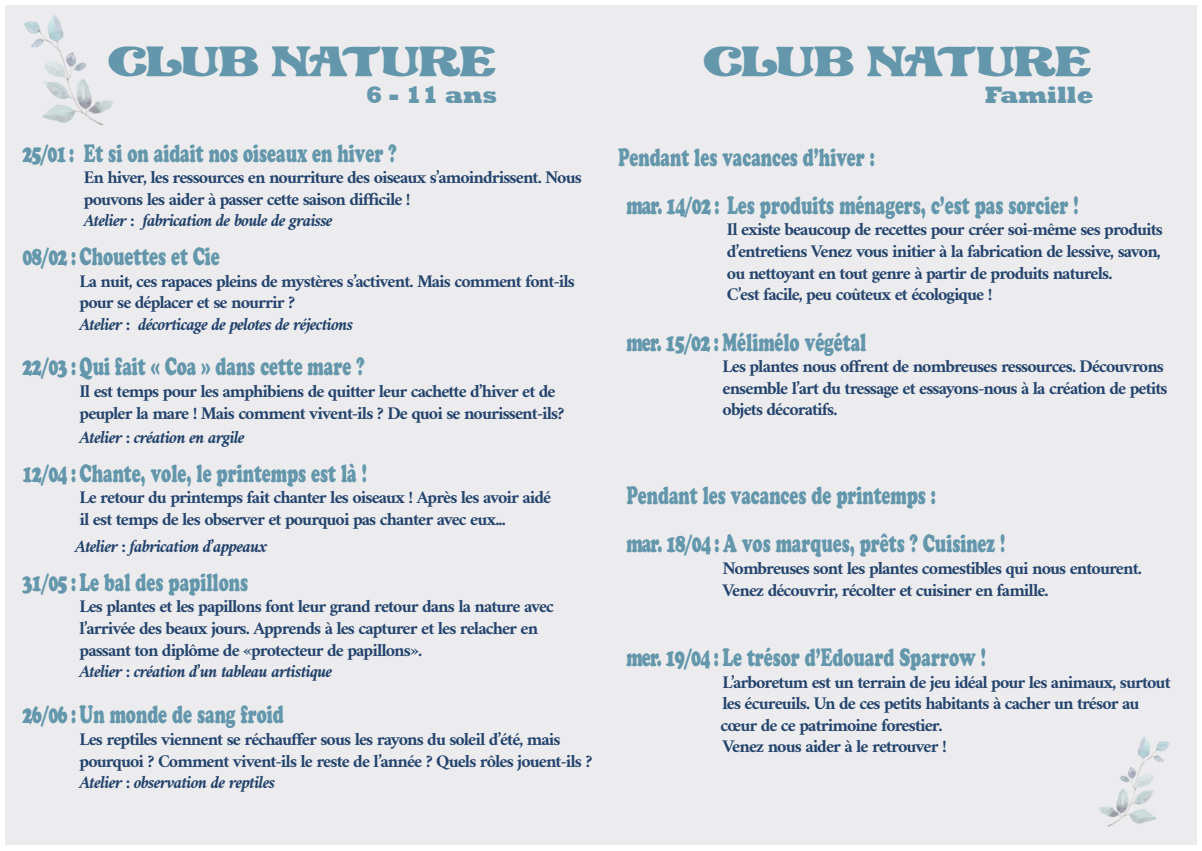
<style>
.page{position:relative;width:1202px;height:851px;background:#fff}
.page>*{position:absolute;margin:0;border:0;box-sizing:border-box;transform-origin:0 0}
.t1{font:37.8px "Love Craft";letter-spacing:-.065em;color:#6497ac;scale:1.28 1}
.t2{font:25px/48px "Cooper Black Std";color:#6497ac;scale:.64 1}
.t3{font:800 24.2px "Rockwell";color:#6497ac}
.t4{font:700 18px/21.6px "Amiri";letter-spacing:-.05em;color:#24446d}
.t5{font:italic 700 18px "Amiri";letter-spacing:-.05em;color:#24446d}
</style>
<div class="page">
<div style="left:6px;top:6px;width:595px;height:839px;background:#ececee"></div>
<div style="left:601px;top:6px;width:595px;height:839px;background:#ececee"></div>
<img style="left:1099px;top:711px;width:98px;height:134px">
<img style="left:5px;top:5px;width:148px;height:167px">
<h1 class="t1" style="left:108px;top:34px;width:307px">CLUB NATURE</h1>
<h3 class="t3" style="left:366px;top:81px;width:133px">6 - 11 ans</h3>
<h2 class="t2" style="left:23px;top:129px;width:586px">25/01 : Et si on aidait nos oiseaux en hiver ?</h2>
<p class="t4" style="left:84px;top:166px;width:499px">En hiver, les ressources en nourriture des oiseaux s’amoindrissent. Nous pouvons les aider à passer cette saison difficile !</p>
<p class="t5" style="left:84px;top:209px;width:250px">Atelier : fabrication de boule de graisse</p>
<h2 class="t2" style="left:23px;top:232px;width:310px">08/02 : Chouettes et Cie</h2>
<p class="t4" style="left:80px;top:269px;width:497px">La nuit, ces rapaces pleins de mystères s’activent. Mais comment font-ils pour se déplacer et se nourrir ?</p>
<p class="t5" style="left:80px;top:313px;width:275px">Atelier : décorticage de pelotes de réjections</p>
<h2 class="t2" style="left:23px;top:342px;width:536px">22/03 : Qui fait « Coa » dans cette mare ?</h2>
<p class="t4" style="left:80px;top:380px;width:486px">Il est temps pour les amphibiens de quitter leur cachette d’hiver et de peupler la mare ! Mais comment vivent-ils ? De quoi se nourissent-ils?</p>
<p class="t5" style="left:80px;top:426px;width:167px">Atelier : création en argile</p>
<h2 class="t2" style="left:23px;top:449px;width:539px">12/04 : Chante, vole, le printemps est là !</h2>
<p class="t4" style="left:80px;top:486px;width:473px">Le retour du printemps fait chanter les oiseaux ! Après les avoir aidé il est temps de les observer et pourquoi pas chanter avec eux...</p>
<p class="t5" style="left:75px;top:535px;width:194px">Atelier : fabrication d’appeaux</p>
<h2 class="t2" style="left:23px;top:558px;width:354px">31/05 : Le bal des papillons</h2>
<p class="t4" style="left:80px;top:595px;width:476px">Les plantes et les papillons font leur grand retour dans la nature avec l’arrivée des beaux jours. Apprends à les capturer et les relacher en passant ton diplôme de «protecteur de papillons».</p>
<p class="t5" style="left:80px;top:660px;width:255px">Atelier : création d’un tableau artistique</p>
<h2 class="t2" style="left:23px;top:690px;width:410px">26/06 : Un monde de sang froid</h2>
<p class="t4" style="left:80px;top:728px;width:514px">Les reptiles viennent se réchauffer sous les rayons du soleil d’été, mais pourquoi ? Comment vivent-ils le reste de l’année ? Quels rôles jouent-ils ?</p>
<p class="t5" style="left:80px;top:771px;width:197px">Atelier : observation de reptiles</p>
<h1 class="t1" style="left:703px;top:34px;width:307px">CLUB NATURE</h1>
<h3 class="t3" style="left:985px;top:81px;width:110px">Famille</h3>
<h2 class="t2" style="left:626px;top:133px;width:708px;text-indent:-8px">Pendant les vacances d’hiver :<br>mar. 14/02 : Les produits ménagers, c’est pas sorcier !</h2>
<p class="t4" style="left:727px;top:218px;width:438px">Il existe beaucoup de recettes pour créer soi-même ses produits d’entretiens Venez vous initier à la fabrication de lessive, savon, ou nettoyant en tout genre à partir de produits naturels.<br>C’est facile, peu coûteux et écologique !</p>
<h2 class="t2" style="left:626px;top:318px;width:376px">mer. 15/02 : Mélimélo végétal</h2>
<p class="t4" style="left:722px;top:355px;width:447px">Les plantes nous offrent de nombreuses ressources. Découvrons ensemble l’art du tressage et essayons-nous à la création de petits objets décoratifs.</p>
<h2 class="t2" style="left:626px;top:470px;width:594px;line-height:48.8px">Pendant les vacances de printemps :<br>mar. 18/04 : A vos marques, prêts ? Cuisinez !</h2>
<p class="t4" style="left:722px;top:557px;width:421px">Nombreuses sont les plantes comestibles qui nous entourent.<br>Venez découvrir, récolter et cuisiner en famille.</p>
<h2 class="t2" style="left:626px;top:633px;width:563px">mer. 19/04 : Le trésor d’Edouard Sparrow !</h2>
<p class="t4" style="left:720px;top:670px;width:452px">L’arboretum est un terrain de jeu idéal pour les animaux, surtout les écureuils. Un de ces petits habitants à cacher un trésor au cœur de ce patrimoine forestier.<br>Venez nous aider à le retrouver !</p>
</div>
